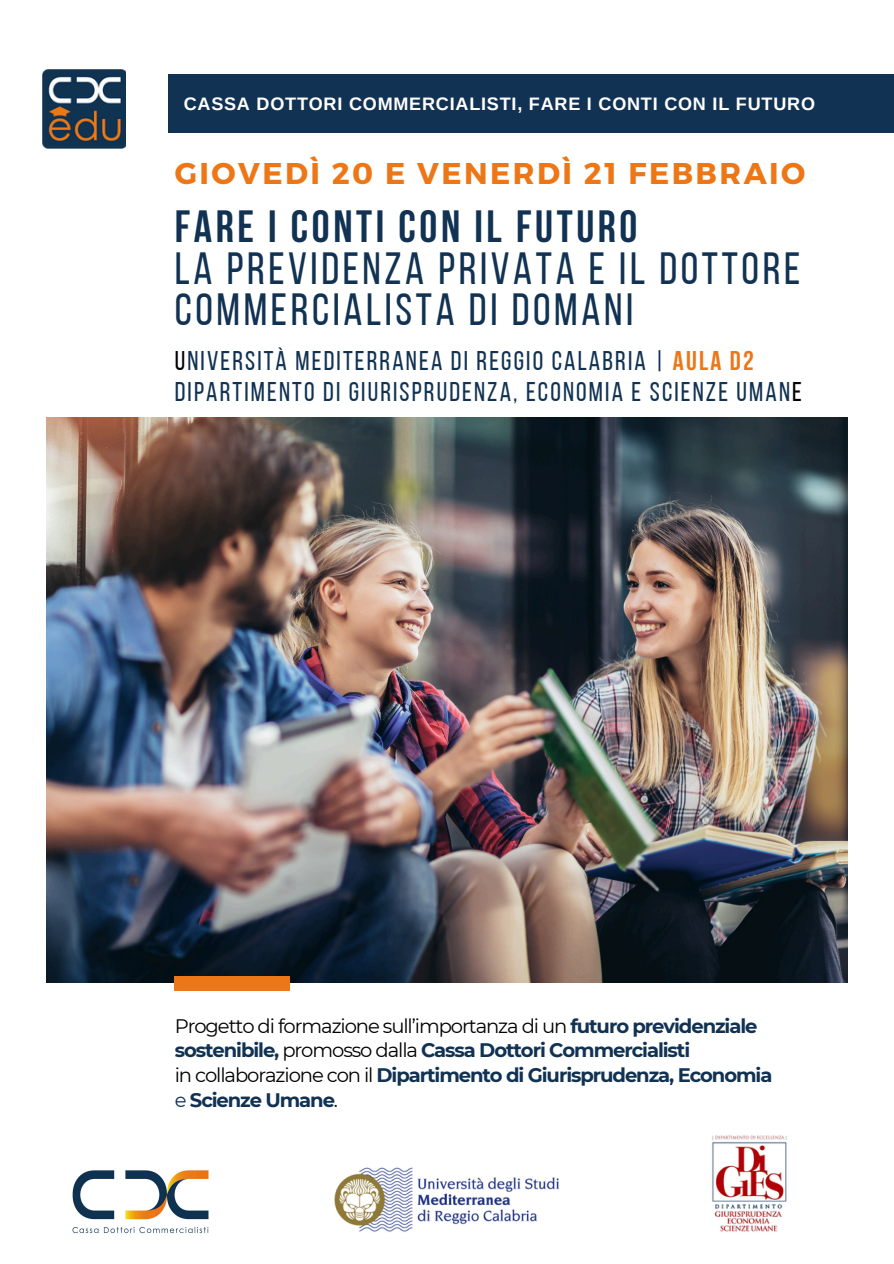
<style>
.page{position:relative;width:894px;height:1264px;background:#fff}
.page>*{position:absolute;margin:0;border:0;box-sizing:border-box;transform-origin:0 0}
.t1{font:45px/41.7px "Bebas Neue";letter-spacing:.08em;color:#113252}
.t2{font:700 30px "Montserrat";letter-spacing:.08em;color:#ed7717}
.t3{font:27px/30.3px "Bebas Neue";letter-spacing:.08em;color:#113252}
.t4{font:700 19.5px/24.8px "Montserrat";letter-spacing:-.055em;color:#113252}
.t5{font:700 18px "Arimo";letter-spacing:.045em;color:#fff}
.s1{font-weight:700}
.s2{color:#000}
.s3{font-weight:700;color:#ec7718}
.s4{font-weight:400;color:#000}
.s5{font-weight:400}
</style>
<div class="page">
<img style="left:47px;top:417px;width:799px;height:565px">
<div style="left:175px;top:976px;width:114px;height:14px;background:#ed7717"></div>
<div style="left:168px;top:74px;width:725px;height:59px;background:#113252"></div>
<img style="left:42px;top:70px;width:84px;height:79px">
<img style="left:72px;top:1170px;width:137px;height:64px">
<img style="left:334px;top:1167px;width:225px;height:64px">
<img style="left:712px;top:1135px;width:75px;height:97px">
<h2 class="t5" style="left:184px;top:93px;width:632px">CASSA DOTTORI COMMERCIALISTI, FARE I CONTI CON IL FUTURO</h2>
<h1 class="t2" style="left:175px;top:154px;width:632px">GIOVEDÌ 20 E VENERDÌ 21 FEBBRAIO</h1>
<p class="t1" style="left:175px;top:210px;width:627px"><span class="s1">FARE I CONTI CON IL FUTURO<br></span>LA PREVIDENZA PRIVATA E IL DOTTORE<br>COMMERCIALISTA DI DOMANI</p>
<h3 class="t3" style="left:175px;top:348px;width:628px"><span class="s2">U</span>NIVERSITÀ MEDITERRANEA DI REGGIO CALABRIA | <span class="s3">AULA D2<br></span>DIPARTIMENTO DI GIURISPRUDENZA, ECONOMIA E SCIENZE UMAN<span class="s2">E</span></h3>
<p class="t4" style="left:175px;top:1013px;width:584px"><span class="s4">Progetto di formazione sull’importanza di un</span> futuro previdenziale sostenibile, <span class="s4">promosso dalla</span> Cassa Dottori Commercialisti</p>
<p class="t4" style="left:175px;top:1062px;width:599px"><span class="s4">in collaborazione con il</span> Dipartimento di Giurisprudenza, Economia</p>
<h4 class="t4" style="left:175px;top:1087px;width:165px"><span class="s5">e</span> Scienze Umane<span class="s4">.</span></h4>
</div>
